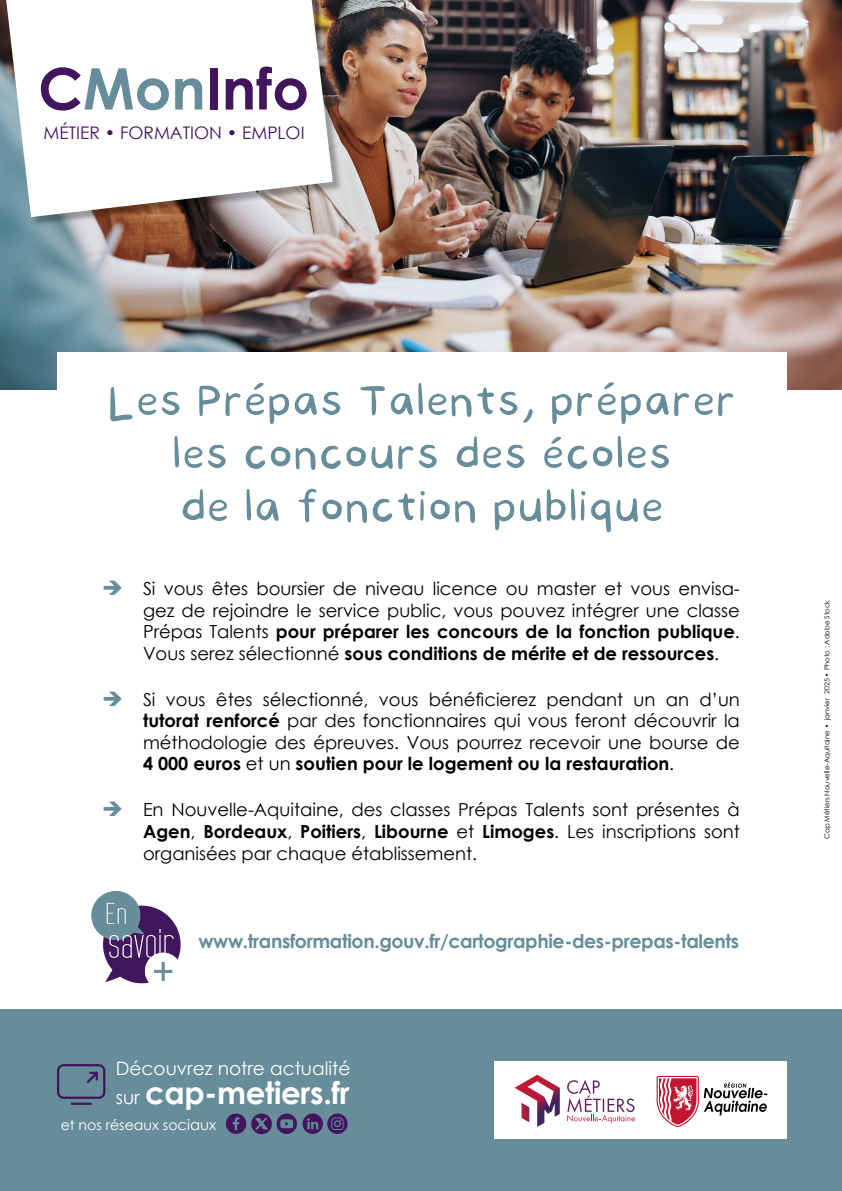
<style>
.page{position:relative;width:842px;height:1191px;background:#fff}
.page>*{position:absolute;margin:0;border:0;box-sizing:border-box;transform-origin:0 0}
.t1{font:59px/53px "Sunny";letter-spacing:-.01em;color:#678d9a;text-align:center}
.t2{font:700 57.4px "Century Gothic";color:#42165d}
.t3{font:700 30.8px "Century Gothic";letter-spacing:-.01em;color:#fff}
.t4{font:700 19px "Century Gothic";letter-spacing:-.02em;color:#678d9a}
.t5{font:18.5px "Century Gothic";color:#fff}
.t6{font:18px/21.6px "Century Gothic";color:#000;text-align:justify}
.t7{font:17.3px "Century Gothic";color:#42165d}
.t8{font:14.1px "Century Gothic";color:#fff}
.t9{font:7px "Century Gothic";color:#000}
.s1{color:#678d9a}
.s2{font-weight:700}
.s3{font-weight:400;font-size:18.5px}
.s4{font-size:14.7px}
</style>
<div class="page">
<img style="left:0;top:0;width:842px;height:390px">
<div style="left:0;top:0;width:342px;height:227px;background:#000;opacity:.3"></div>
<svg style="left:6px;top:0;width:327px;height:217px"></svg>
<div style="left:57px;top:352px;width:730px;height:176px;background:#fff"></div>
<div style="left:0;top:1009px;width:842px;height:182px;background:#678d9a"></div>
<div style="left:495px;top:1061px;width:292px;height:77px;background:#fff"></div>
<svg style="left:567px;top:1080px;width:68px;height:43px"></svg>
<svg style="left:515px;top:1074px;width:45px;height:53px"></svg>
<svg style="left:657px;top:1075px;width:110px;height:52px"></svg>
<svg style="left:254px;top:383px;width:10px;height:7px"></svg>
<svg style="left:91px;top:890px;width:90px;height:94px"></svg>
<svg style="left:604px;top:382px;width:10px;height:7px"></svg>
<svg style="left:551px;top:437px;width:10px;height:7px"></svg>
<svg style="left:57px;top:1064px;width:49px;height:41px"></svg>
<svg style="left:226px;top:1113px;width:20px;height:21px"></svg>
<svg style="left:277px;top:1113px;width:71px;height:21px"></svg>
<div style="left:251px;top:1113px;width:21px;height:21px;background:#42165d;border-radius:10px"></div>
<svg style="left:255px;top:1118px;width:13px;height:11px"></svg>
<h2 class="t2" style="left:38px;top:45px;width:272px">C<span class="s1">Mon</span>Info</h2>
<p class="t7" style="left:44px;top:121px;width:263px">MÉTIER • FORMATION • EMPLOI</p>
<h1 class="t1" style="left:107px;top:379px;width:630px">Les Prepas Talents, preparer les concours des ecoles<br>de la fonction publique</h1>
<p class="t6" style="left:143px;top:577px;width:598px;text-indent:-41px"><span class="s1">➔</span> Si vous êtes boursier de niveau licence ou master et vous envisa&shy;gez de rejoindre le service public, vous pouvez intégrer une classe Prépas Talents <span class="s2">pour préparer les concours de la fonction publique</span>.<br>Vous serez sélectionné <span class="s2">sous conditions de mérite et de ressources</span>.</p>
<p class="t6" style="left:143px;top:688px;width:598px;text-indent:-41px"><span class="s1">➔</span> Si vous êtes sélectionné, vous bénéficierez pendant un an d’un <span class="s2">tutorat renforcé</span> par des fonctionnaires qui vous feront découvrir la méthodologie des épreuves. Vous pourrez recevoir une bourse de <span class="s2">4 000 euros</span> et un <span class="s2">soutien pour le logement ou la restauration</span>.</p>
<p class="t6" style="left:143px;top:798px;width:598px;text-indent:-41px"><span class="s1">➔</span> En Nouvelle-Aquitaine, des classes Prépas Talents sont présentes à <span class="s2">Agen</span>, <span class="s2">Bordeaux</span>, <span class="s2">Poitiers</span>, <span class="s2">Libourne</span> et <span class="s2">Limoges</span>. Les inscriptions sont organisées par chaque établissement.</p>
<p class="t4" style="left:198px;top:926px;width:542px">www.transformation.gouv.fr/cartographie-des-prepas-talents</p>
<p class="t5" style="left:116px;top:1055px;width:236px">Découvrez notre actualité</p>
<h3 class="t3" style="left:116px;top:1069px;width:235px"><span class="s3">sur</span> cap-metiers.fr</h3>
<p class="t8" style="left:61px;top:1115px;width:157px">et nos réseaux so<span class="s4">ciaux</span></p>
<p class="t9" style="left:822px;top:838px;width:240px;rotate:-90deg">Cap Métiers Nouvelle-Aquitaine • janvier 2025 • Photo : Adobe Stock</p>
</div>
